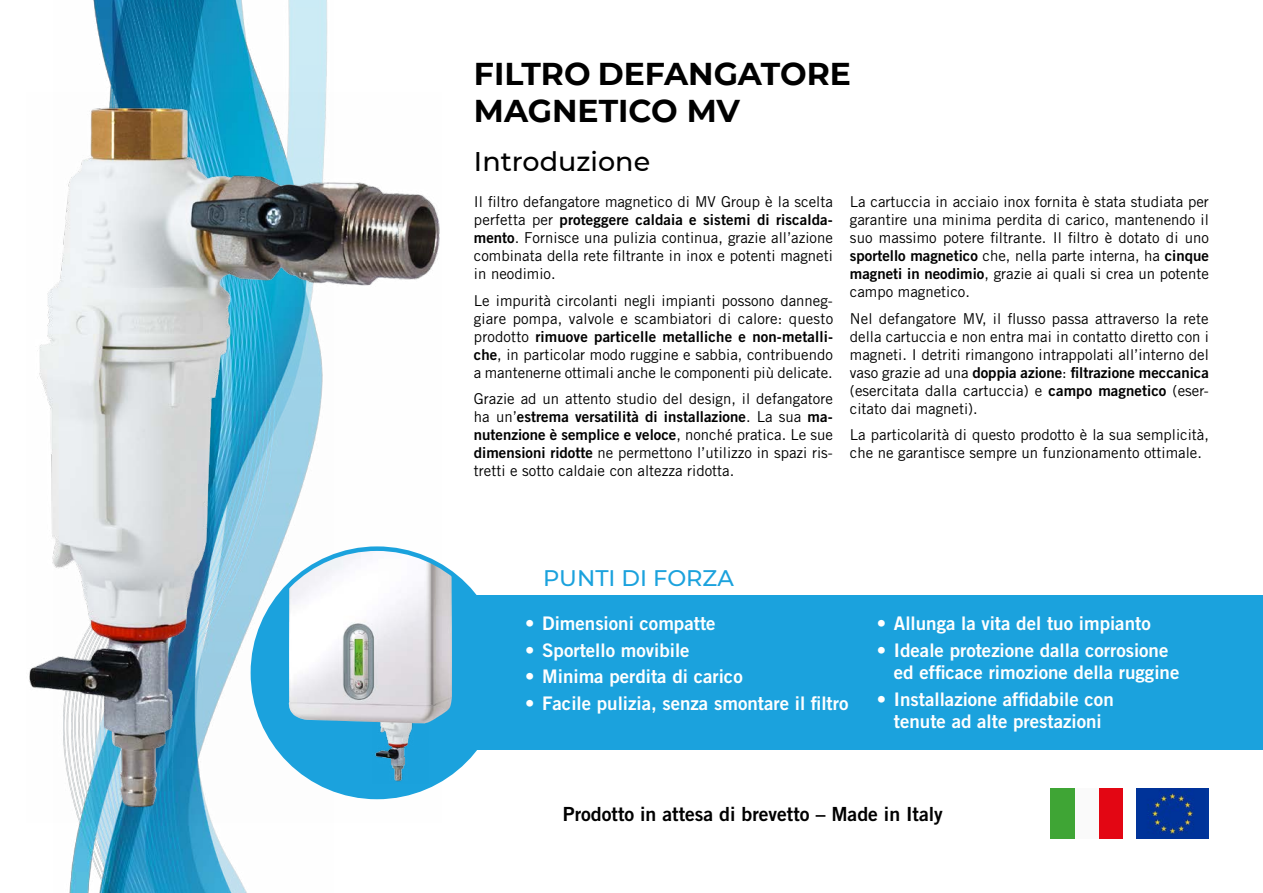
<style>
.page{position:relative;width:1263px;height:893px;background:#fff}
.page>*{position:absolute;margin:0;border:0;box-sizing:border-box;transform-origin:0 0}
.t1{font:700 31.5px/37.5px "Montserrat";color:#000}
.t2{font:500 27px "Montserrat";color:#000}
.t3{font:500 22.5px "Montserrat";color:#1ba2dd}
.t4{font:19.5px "Trade Gothic LT Std Bd 2";color:#000}
.t5{font:18.75px/22.5px "Trade Gothic LT Std Bd 2";color:#fff}
.t6{font:15px/18px "Trade Gothic LT Std";color:#000}
.t7{font:15px/18px "Trade Gothic LT Std Bd 2";letter-spacing:.005em;color:#000}
.s1{font-family:"Trade Gothic LT Std"}
.s2{font-family:"Trade Gothic LT Std Bd 2"}
</style>
<div class="page">
<img style="left:69px;top:0;width:258px;height:893px">
<div style="left:385px;top:596px;width:878px;height:154px;background:#1ba2dd"></div>
<img style="left:29px;top:93px;width:412px;height:730px">
<div style="left:253px;top:550px;width:248px;height:249px;background:#1ba2dd;border-radius:50%"></div>
<img style="left:375px;top:723px;width:51px;height:59px">
<img style="left:289px;top:549px;width:163px;height:174px">
<div style="left:1098px;top:788px;width:24px;height:51px;background:#e30613"></div>
<div style="left:1074px;top:788px;width:24px;height:51px;background:#fafafa"></div>
<div style="left:1050px;top:788px;width:24px;height:51px;background:#3fa535"></div>
<img style="left:1137px;top:788px;width:72px;height:51px">
<h1 class="t1" style="left:474px;top:53px;width:379px">FILTRO DEFANGATORE<br>MAGNETICO MV</h1>
<h2 class="t2" style="left:474px;top:143px;width:178px">Introduzione</h2>
<p class="t6" style="left:474px;top:193px;width:360px">Il filtro defangatore magnetico di MV Group è la scelta</p>
<p class="t7" style="left:474px;top:210px;width:360px"><span class="s1">perfetta per</span> proteggere caldaia e sistemi di riscalda-</p>
<p class="t6" style="left:474px;top:229px;width:361px;text-align:justify"><span class="s2">mento</span>. Fornisce una pulizia continua, grazie all’azione combinata della rete filtrante in inox e potenti magneti in neodimio.</p>
<p class="t6" style="left:474px;top:291px;width:361px">Le impurità circolanti negli impianti possono danneg&shy;giare pompa, valvole e scambiatori di calore: questo</p>
<p class="t7" style="left:474px;top:327px;width:361px"><span class="s1">prodotto</span> rimuove particelle metalliche e non-metalli-</p>
<p class="t6" style="left:474px;top:345px;width:360px"><span class="s2">che</span>, in particolar modo ruggine e sabbia, contribuendo a mantenerne ottimali anche le componenti più delicate.</p>
<p class="t6" style="left:474px;top:390px;width:360px">Grazie ad un attento studio del design, il defangatore</p>
<p class="t7" style="left:474px;top:407px;width:360px"><span class="s1">ha un’</span>estrema versatilità di installazione<span class="s1">. La sua</span> ma&shy;nutenzione è semplice e veloce<span class="s1">, nonché pratica. Le sue</span></p>
<p class="t6" style="left:474px;top:444px;width:360px"><span class="s2">dimensioni ridotte</span> ne permettono l’utilizzo in spazi ris&shy;tretti e sotto caldaie con altezza ridotta.</p>
<p class="t6" style="left:850px;top:193px;width:361px;text-align:justify">La cartuccia in acciaio inox fornita è stata studiata per garantire una minima perdita di carico, mantenendo il suo massimo potere filtrante. Il filtro è dotato di uno</p>
<p class="t7" style="left:850px;top:246px;width:360px">sportello magnetico <span class="s1">che, nella parte interna, ha</span> cinque</p>
<p class="t6" style="left:850px;top:265px;width:360px"><span class="s2">magneti in neodimio</span>, grazie ai quali si crea un potente campo magnetico.</p>
<p class="t6" style="left:850px;top:309px;width:360px;text-align:justify">Nel defangatore MV, il flusso passa attraverso la rete della cartuccia e non entra mai in contatto diretto con i magneti. I detriti rimangono intrappolati all’interno del</p>
<p class="t7" style="left:850px;top:363px;width:360px"><span class="s1">vaso grazie ad una</span> doppia azione<span class="s1">:</span> filtrazione meccanica</p>
<p class="t6" style="left:850px;top:381px;width:360px">(esercitata dalla cartuccia) e <span class="s2">campo magnetico</span> (eser&shy;citato dai magneti).</p>
<p class="t6" style="left:850px;top:426px;width:360px">La particolarità di questo prodotto è la sua semplicità, che ne garantisce sempre un funzionamento ottimale.</p>
<h3 class="t3" style="left:543px;top:562px;width:192px">PUNTI DI FORZA</h3>
<p class="t5" style="left:525px;top:612px;width:192px"><span class="s1">•</span> Dimensioni compatte</p>
<p class="t5" style="left:525px;top:638px;width:166px"><span class="s1">•</span> Sportello movibile</p>
<p class="t5" style="left:525px;top:665px;width:219px"><span class="s1">•</span> Minima perdita di carico</p>
<p class="t5" style="left:525px;top:692px;width:325px"><span class="s1">•</span> Facile pulizia, senza smontare il filtro</p>
<p class="t5" style="left:877px;top:612px;width:275px"><span class="s1">•</span> Allunga la vita del tuo impianto</p>
<p class="t5" style="left:894px;top:638px;width:287px;text-indent:-17px"><span class="s1">•</span> Ideale protezione dalla corrosione ed efficace rimozione della ruggine</p>
<p class="t5" style="left:877px;top:688px;width:238px;text-align:center"><span class="s1">•</span> Installazione affidabile con tenute ad alte prestazioni</p>
<h3 class="t4" style="left:563px;top:802px;width:382px">Prodotto in attesa di brevetto – Made in Italy</h3>
</div>
